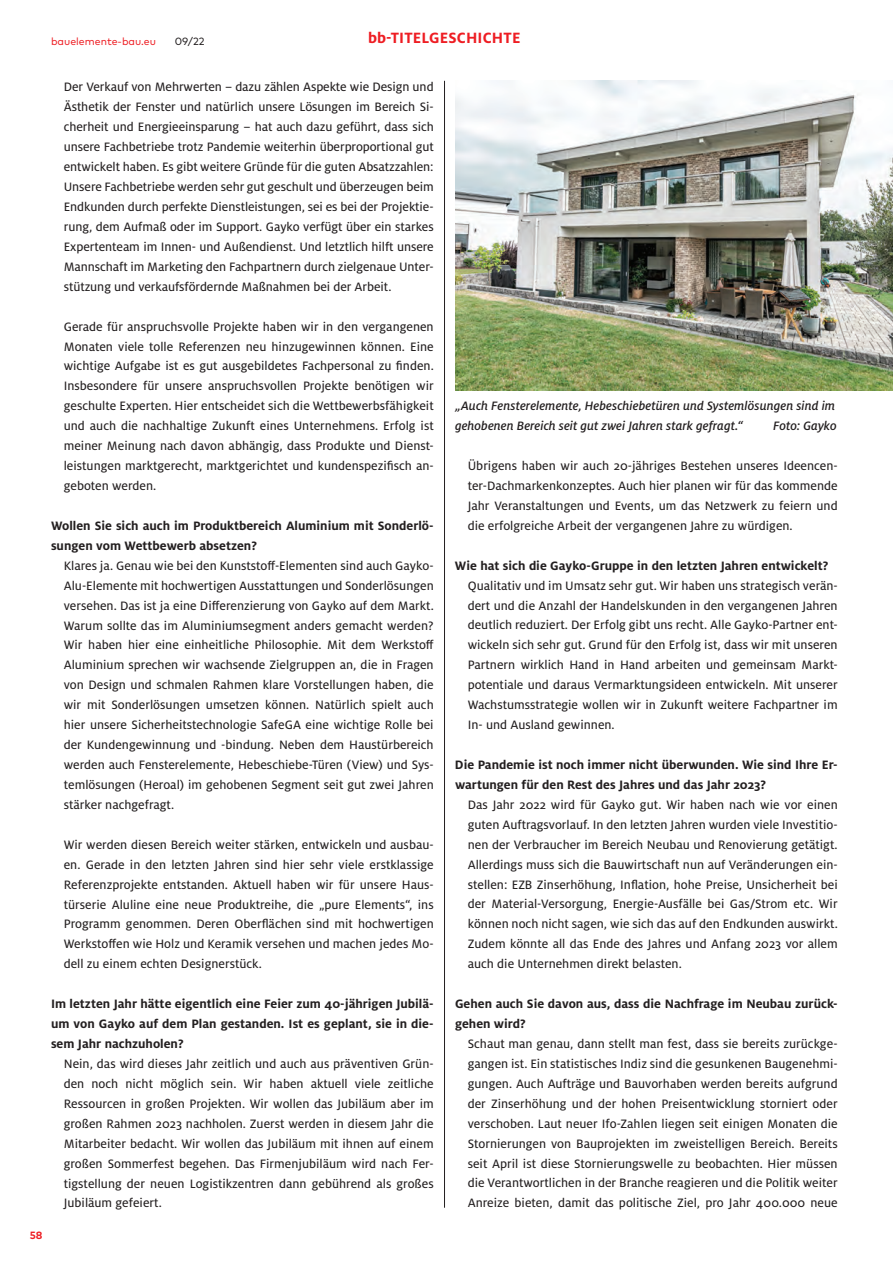
<style>
.page{position:relative;width:893px;height:1263px;background:#fff}
.page>*{position:absolute;margin:0;border:0;box-sizing:border-box;transform-origin:0 0}
.t1{font:700 16.5px "Milo Pro";letter-spacing:.01em;color:#ee1d23}
.t2{font:13.5px/20px "Milo Pro Text";color:#231f20;text-align:justify}
.t3{font:700 13.5px/20px "Milo Pro";color:#231f20}
.t4{font:italic 500 13.5px/20px "Milo Pro";letter-spacing:.005em;color:#231f20}
.t5{font:10.5px "Mark Pro";color:#ee1d23}
.t6{font:10.5px "Mark Pro";color:#231f20}
.t7{font:700 10.5px "Mark Pro";color:#ee1d23}
</style>
<div class="page">
<hr style="left:444px;top:81px;width:1px;height:1127px;background:#231f20">
<img style="left:455px;top:81px;width:438px;height:309px">
<p class="t5" style="left:51px;top:33px;width:107px">bauelemente-bau.eu</p>
<p class="t6" style="left:175px;top:33px;width:31px">09/22</p>
<p class="t1" style="left:368px;top:28px;width:154px">bb-Titelgeschichte</p>
<p class="t7" style="left:30px;top:1227px;width:14px">58</p>
<p class="t2" style="left:64px;top:77px;width:371px">Der Verkauf von Mehrwerten – dazu zählen Aspekte wie Design und Ästhetik der Fenster und natürlich unsere Lösungen im Bereich Si&shy;cherheit und Energieeinsparung – hat auch dazu geführt, dass sich unsere Fachbetriebe trotz Pandemie weiterhin überproportional gut entwickelt haben. Es gibt weitere Gründe für die guten Absatzzahlen:<br>Unsere Fachbetriebe werden sehr gut geschult und überzeugen beim Endkunden durch perfekte Dienstleistungen, sei es bei der Projektie&shy;rung, dem Aufmaß oder im Support. Gayko verfügt über ein starkes Expertenteam im Innen- und Außendienst. Und letztlich hilft unsere Mannschaft im Marketing den Fachpartnern durch zielgenaue Unter&shy;stützung und verkaufsfördernde Maßnahmen bei der Arbeit.</p>
<p class="t2" style="left:64px;top:316px;width:371px">Gerade für anspruchsvolle Projekte haben wir in den vergangenen Monaten viele tolle Referenzen neu hinzugewinnen können. Eine wichtige Aufgabe ist es gut ausgebildetes Fachpersonal zu finden.<br>Insbesondere für unsere anspruchsvollen Projekte benötigen wir geschulte Experten. Hier entscheidet sich die Wettbewerbsfähigkeit und auch die nachhaltige Zukunft eines Unternehmens. Erfolg ist meiner Meinung nach davon abhängig, dass Produkte und Dienst&shy;leistungen marktgerecht, marktgerichtet und kundenspezifisch an&shy;geboten werden.</p>
<p class="t3" style="left:51px;top:516px;width:384px">Wollen Sie sich auch im Produktbereich Aluminium mit Sonderlö&shy;sungen vom Wettbewerb absetzen?</p>
<p class="t2" style="left:64px;top:556px;width:371px">Klares ja. Genau wie bei den Kunststoff-Elementen sind auch Gayko-Alu-Elemente mit hochwertigen Ausstattungen und Sonderlösungen versehen. Das ist ja eine Differenzierung von Gayko auf dem Markt.<br>Warum sollte das im Aluminiumsegment anders gemacht werden?<br>Wir haben hier eine einheitliche Philosophie. Mit dem Werkstoff Aluminium sprechen wir wachsende Zielgruppen an, die in Fragen von Design und schmalen Rahmen klare Vorstellungen haben, die wir mit Sonderlösungen umsetzen können. Natürlich spielt auch hier unsere Sicherheitstechnologie SafeGA eine wichtige Rolle bei der Kundengewinnung und -bindung. Neben dem Haustürbereich werden auch Fensterelemente, Hebeschiebe-Türen (View) und Sys&shy;temlösungen (Heroal) im gehobenen Segment seit gut zwei Jahren stärker nachgefragt.</p>
<p class="t2" style="left:64px;top:834px;width:371px">Wir werden diesen Bereich weiter stärken, entwickeln und ausbau&shy;en. Gerade in den letzten Jahren sind hier sehr viele erstklassige Referenzprojekte entstanden. Aktuell haben wir für unsere Haus&shy;türserie Aluline eine neue Produktreihe, die „pure Elements“, ins Programm genommen. Deren Oberflächen sind mit hochwertigen Werkstoffen wie Holz und Keramik versehen und machen jedes Mo&shy;dell zu einem echten Designerstück.</p>
<p class="t3" style="left:51px;top:994px;width:384px;text-align:justify">I m letzten Jahr hätte eigentlich eine Feier zum 40-jährigen Jubilä&shy;um von Gayko auf dem Plan gestanden. I st es geplant, sie in die&shy;sem Jahr nachzuholen?</p>
<p class="t2" style="left:64px;top:1054px;width:371px">Nein, das wird dieses Jahr zeitlich und auch aus präventiven Grün&shy;den noch nicht möglich sein. Wir haben aktuell viele zeitliche Ressourcen in großen Projekten. Wir wollen das Jubiläum aber im großen Rahmen 2023 nachholen. Zuerst werden in diesem Jahr die Mitarbeiter bedacht. Wir wollen das Jubiläum mit ihnen auf einem großen Sommerfest begehen. Das Firmenjubiläum wird nach Fer&shy;tigstellung der neuen Logistikzentren dann gebührend als großes Jubiläum gefeiert.</p>
<p class="t4" style="left:455px;top:396px;width:382px">„Auch Fensterelemente, Hebeschiebetüren und Systemlösungen sind im gehobenen Bereich seit gut zwei Jahren stark gefragt.“</p>
<p class="t4" style="left:773px;top:416px;width:65px">Foto: Gayko</p>
<p class="t2" style="left:468px;top:456px;width:371px">Übrigens haben wir auch 20-jähriges Bestehen unseres Ideencen&shy;ter-Dachmarkenkonzeptes. Auch hier planen wir für das kommende Jahr Veranstaltungen und Events, um das Netzwerk zu feiern und die erfolgreiche Arbeit der vergangenen Jahre zu würdigen.</p>
<p class="t3" style="left:455px;top:555px;width:375px">Wie hat sich die Gayko-Gruppe in den letzten Jahren entwickelt?</p>
<p class="t2" style="left:468px;top:575px;width:371px">Qualitativ und im Umsatz sehr gut. Wir haben uns strategisch verän&shy;dert und die Anzahl der Handelskunden in den vergangenen Jahren deutlich reduziert. Der Erfolg gibt uns recht. Alle Gayko-Partner ent&shy;wickeln sich sehr gut. Grund für den Erfolg ist, dass wir mit unseren Partnern wirklich Hand in Hand arbeiten und gemeinsam Markt&shy;potentiale und daraus Vermarktungsideen entwickeln. Mit unserer Wachstumsstrategie wollen wir in Zukunft weitere Fachpartner im In- und Ausland gewinnen.</p>
<p class="t3" style="left:455px;top:755px;width:384px">Die Pandemie ist noch immer nicht überwunden. Wie sind I hre Er&shy;wartungen für den Rest des Jahres und das Jahr 2023?</p>
<p class="t2" style="left:468px;top:795px;width:371px">Das Jahr 2022 wird für Gayko gut. Wir haben nach wie vor einen guten Auftragsvorlauf. In den letzten Jahren wurden viele Investitio&shy;nen der Verbraucher im Bereich Neubau und Renovierung getätigt.<br>Allerdings muss sich die Bauwirtschaft nun auf Veränderungen ein&shy;stellen: EZB Zinserhöhung, Inflation, hohe Preise, Unsicherheit bei der Material-Versorgung, Energie-Ausfälle bei Gas/Strom etc. Wir können noch nicht sagen, wie sich das auf den Endkunden auswirkt.<br>Zudem könnte all das Ende des Jahres und Anfang 2023 vor allem auch die Unternehmen direkt belasten.</p>
<p class="t3" style="left:455px;top:994px;width:384px">Gehen auch Sie davon aus, dass die Nachfrage im Neubau zurück&shy;gehen wird?</p>
<p class="t2" style="left:468px;top:1034px;width:371px">Schaut man genau, dann stellt man fest, dass sie bereits zurückge&shy;gangen ist. Ein statistisches Indiz sind die gesunkenen Baugenehmi&shy;gungen. Auch Aufträge und Bauvorhaben werden bereits aufgrund der Zinserhöhung und der hohen Preisentwicklung storniert oder verschoben. Laut neuer Ifo-Zahlen liegen seit einigen Monaten die Stornierungen von Bauprojekten im zweistelligen Bereich. Bereits seit April ist diese Stornierungswelle zu beobachten. Hier müssen die Verantwortlichen in der Branche reagieren und die Politik weiter Anreize bieten, damit das politische Ziel, pro Jahr 400.000 neue</p>
</div>
